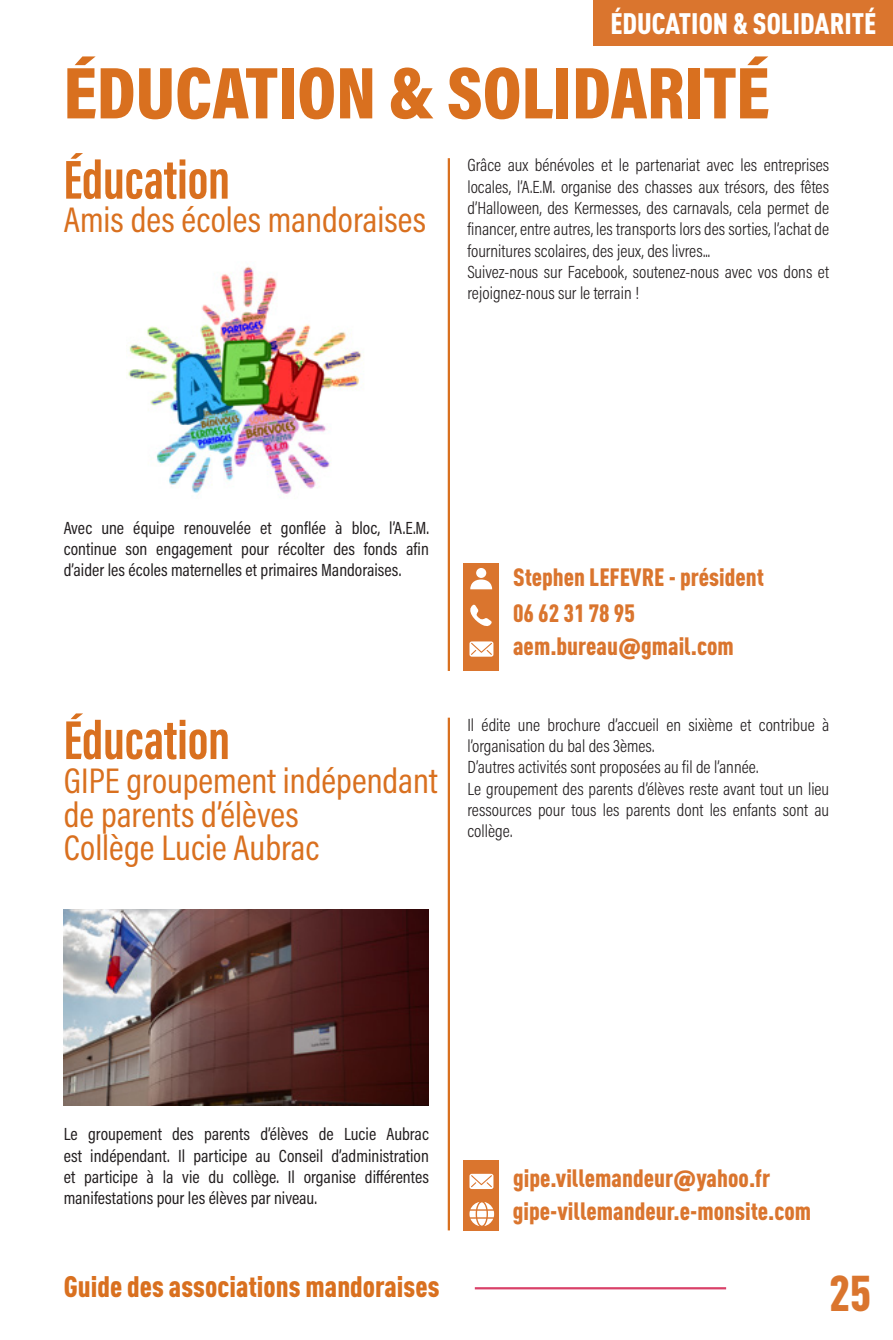
<style>
.page{position:relative;width:893px;height:1340px;background:#fff}
.page>*{position:absolute;margin:0;border:0;box-sizing:border-box;transform-origin:0 0}
.t1{font:74.25px "Acumin Variable Concept";color:#d9701f}
.t2{font:700 56.25px "Acumin Pro Extra Cond";color:#d9701f}
.t3{font:900 condensed 49.5px "DIN Pro";color:#da752e}
.t4{font:36px "Acumin Pro Cond";color:#d9701f}
.t5{font:900 condensed 29.25px "DIN Pro";color:#d9701f}
.t6{font:900 condensed 29.25px "DIN Pro";color:#fff}
.t7{font:900 condensed 24.75px "DIN Pro";color:#da752e}
.t8{font:300 17.78px/21.4px "Acumin Pro Cond";color:#231f20;text-align:justify}
.t9{font:17.78px/21.4px "Acumin Pro Cond";color:#231f20;text-align:justify}
.s1{font-family:"Acumin Pro";font-stretch:normal}
</style>
<div class="page">
<hr style="left:475px;top:1287px;width:251px;height:2px;background:#d94068">
<div style="left:594px;top:0;width:299px;height:46px;background:#da752e"></div>
<div style="left:464px;top:563px;width:35px;height:107px;background:#da752e"></div>
<div style="left:464px;top:1160px;width:35px;height:70px;background:#da752e"></div>
<hr style="left:448px;top:158px;width:2px;height:513px;background:#d9701f">
<hr style="left:448px;top:717px;width:2px;height:513px;background:#d9701f">
<img style="left:126px;top:266px;width:238px;height:229px">
<img style="left:64px;top:909px;width:365px;height:196px">
<svg style="left:470px;top:604px;width:22px;height:22px"></svg>
<svg style="left:470px;top:579px;width:22px;height:10px"></svg>
<div style="left:476px;top:568px;width:10px;height:10px;background:#fff;border-radius:50%"></div>
<svg style="left:469px;top:641px;width:24px;height:15px"></svg>
<svg style="left:469px;top:1173px;width:24px;height:15px"></svg>
<svg style="left:469px;top:1202px;width:25px;height:24px"></svg>
<h3 class="t6" style="left:610px;top:1px;width:267px">ÉDUCATION &amp; SOLIDARITÉ</h3>
<p class="t1" style="left:64px;top:42px;width:708px">ÉDUCATION &amp; SOLIDARITÉ</p>
<p class="t2" style="left:64px;top:145px;width:168px">Éducation</p>
<p class="t4" style="left:64px;top:197px;width:364px">Amis des écoles mandoraises</p>
<p class="t8" style="left:467px;top:154px;width:363px">Grâce aux bénévoles et le partenariat avec les entreprises locales, l’A.E.M. organise des chasses aux trésors, des fêtes d’Halloween, des Kermesses, des carnavals, cela permet de financer, entre autres, les transports lors des sorties, l’achat de fournitures scolaires, des jeux, des livres...</p>
<p class="t8" style="left:467px;top:261px;width:363px">Suivez-nous sur Facebook, soutenez-nous avec vos dons et rejoignez-nous sur le terrain !</p>
<p class="t9" style="left:64px;top:516px;width:367px">Avec une équipe renouvelée et gonflée à bloc, l’A.E.M. continue son engagement pour récolter des fonds afin d’aider les écoles maternelles et primaires Mandoraises.</p>
<p class="t2" style="left:64px;top:705px;width:168px">Éducation</p>
<p class="t4" style="left:64px;top:757px;width:375px">GIPE groupement indépendant</p>
<p class="t4" style="left:64px;top:791px;width:237px">de parents d’élèves</p>
<p class="t4" style="left:64px;top:824px;width:257px">Collège Lucie Aubrac</p>
<p class="t7" style="left:513px;top:557px;width:252px">Stephen LEFEVRE - président</p>
<p class="t7" style="left:513px;top:594px;width:123px">06 62 31 78 95</p>
<p class="t7" style="left:513px;top:626px;width:222px">aem.bureau<span class="s1">@</span>gmail.com</p>
<p class="t8" style="left:467px;top:713px;width:363px">Il édite une brochure d’accueil en sixième et contribue à l’organisation du bal des 3èmes.</p>
<p class="t8" style="left:467px;top:756px;width:292px">D’autres activités sont proposées au fil de l’année.</p>
<p class="t8" style="left:467px;top:777px;width:363px">Le groupement des parents d’élèves reste avant tout un lieu ressources pour tous les parents dont les enfants sont au collège.</p>
<p class="t9" style="left:64px;top:1123px;width:367px">Le groupement des parents d’élèves de Lucie Aubrac est indépendant. Il participe au Conseil d’administration et participe à la vie du collège. Il organise différentes manifestations pour les élèves par niveau.</p>
<p class="t7" style="left:513px;top:1158px;width:259px">gipe.villemandeur<span class="s1">@</span>yahoo.fr</p>
<p class="t7" style="left:513px;top:1192px;width:300px">gipe-villemandeur.e-monsite.com</p>
<h3 class="t5" style="left:64px;top:1263px;width:377px">Guide des associations mandoraises</h3>
<h3 class="t3" style="left:829px;top:1255px;width:43px">25</h3>
</div>
